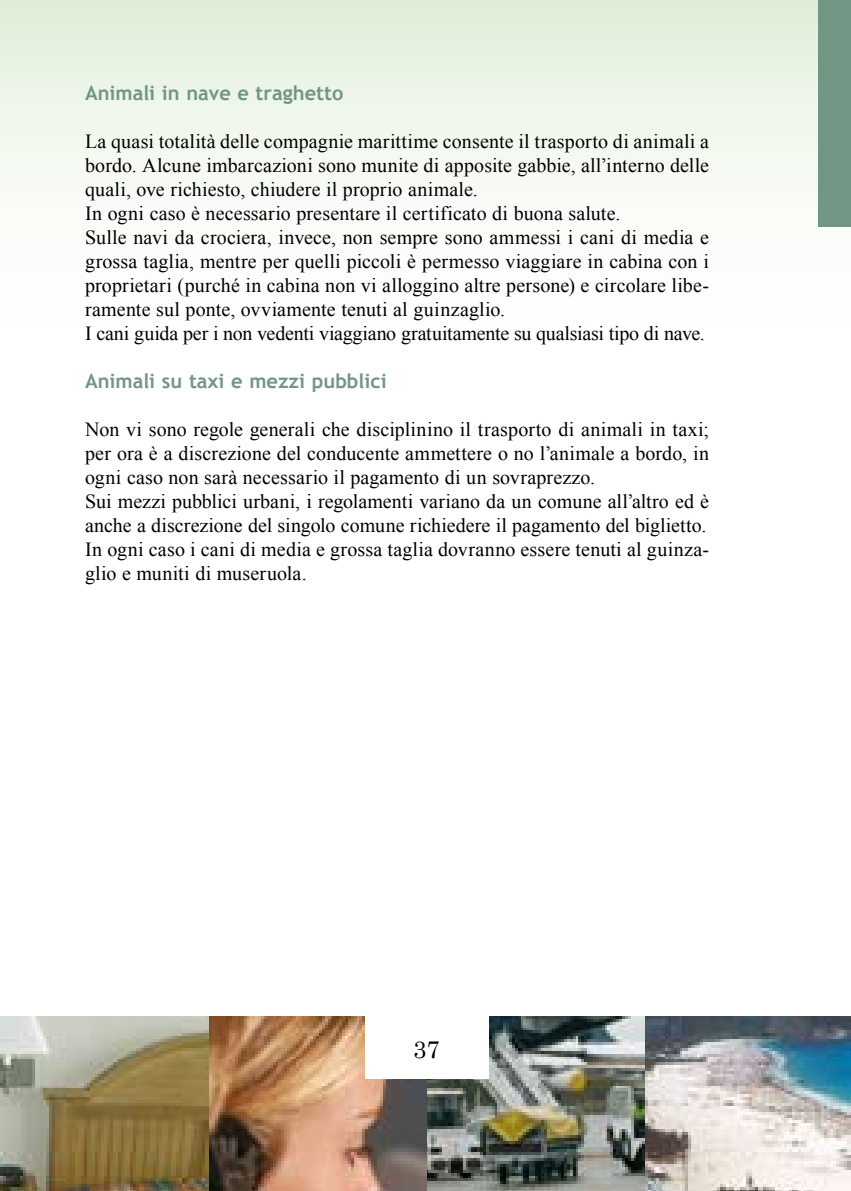
<style>
.page{position:relative;width:851px;height:1191px;background:#fff}
.page>*{position:absolute;margin:0;border:0;box-sizing:border-box;transform-origin:0 0}
.t1{font:24px "Century";color:#000}
.t2{font:20px/24px "Times New Roman";letter-spacing:.005em;color:#000}
.t3{font:700 20px "Trebuchet MS";color:#719684}
</style>
<div class="page">
<div style="left:0;top:0;width:850px;height:397px;background:linear-gradient(to bottom,#e5f0de,#fff)"></div>
<img style="left:0;top:1016px;width:209px;height:175px">
<img style="left:209px;top:1016px;width:218px;height:175px">
<img style="left:427px;top:1016px;width:218px;height:175px">
<img style="left:645px;top:1016px;width:205px;height:175px">
<div style="left:365px;top:1011px;width:123px;height:68px;background:#fff"></div>
<div style="left:818px;top:0;width:32px;height:227px;background:#719684"></div>
<p class="t3" style="left:85px;top:80px;width:260px">Animali in nave e traghetto</p>
<p class="t2" style="left:85px;top:129px;width:625px">La quasi totalità delle compagnie marittime consente il trasporto di animali a bordo. Alcune imbarcazioni sono munite di apposite gabbie, all’interno delle quali, ove richiesto, chiudere il proprio animale.<br>In ogni caso è necessario presentare il certificato di buona salute.<br>Sulle navi da crociera, invece, non sempre sono ammessi i cani di media e grossa taglia, mentre per quelli piccoli è permesso viaggiare in cabina con i proprietari (purché in cabina non vi alloggino altre persone) e circolare libe&shy;ramente sul ponte, ovviamente tenuti al guinzaglio.<br>I cani guida per i non vedenti viaggiano gratuitamente su qualsiasi tipo di nave.</p>
<p class="t3" style="left:85px;top:368px;width:303px">Animali su taxi e mezzi pubblici</p>
<p class="t2" style="left:85px;top:417px;width:625px">Non vi sono regole generali che disciplinino il trasporto di animali in taxi; per ora è a discrezione del conducente ammettere o no l’animale a bordo, in ogni caso non sarà necessario il pagamento di un sovraprezzo.<br>Sui mezzi pubblici urbani, i regolamenti variano da un comune all’altro ed è anche a discrezione del singolo comune richiedere il pagamento del biglietto.<br>In ogni caso i cani di media e grossa taglia dovranno essere tenuti al guinza&shy;glio e muniti di museruola.</p>
<p class="t1" style="left:413px;top:1029px;width:14px">37</p>
</div>
